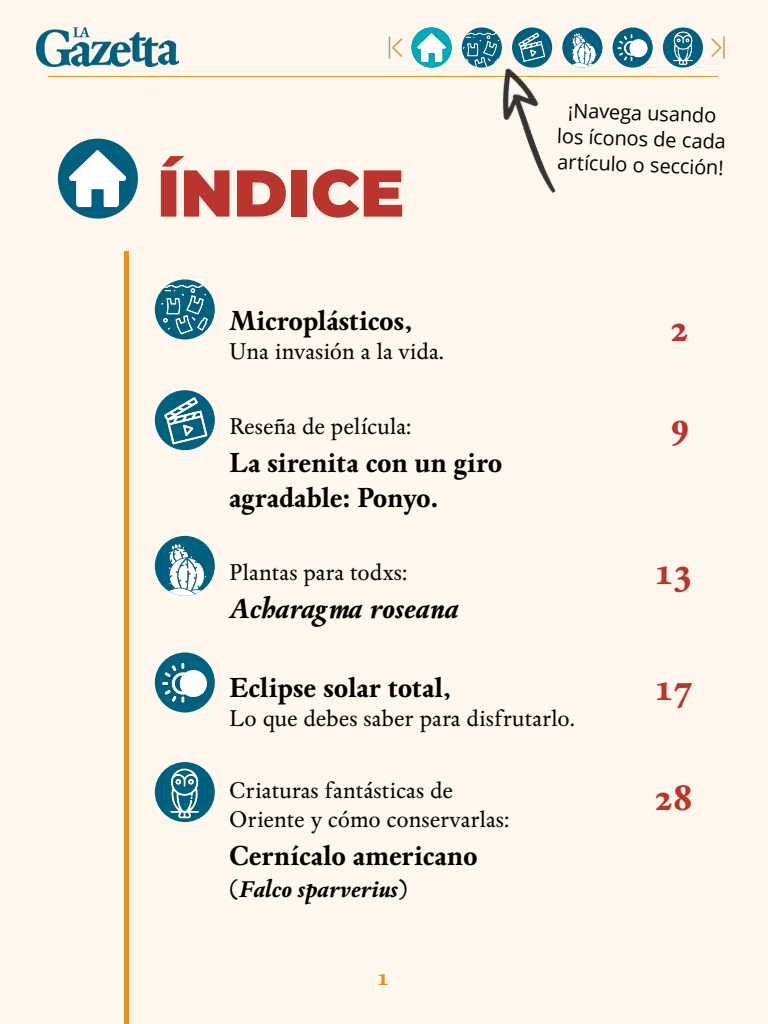
<style>
.page{position:relative;width:768px;height:1024px;background:#fef7ee}
.page>*{position:absolute;margin:0;border:0;box-sizing:border-box;transform-origin:0 0}
.t1{font:900 66px "Montserrat";color:#b9352e}
.t2{font:700 40px "Espinosa Nova Pro";color:#b9352e}
.t3{font:700 29px/34.8px "Espinosa Nova Pro";letter-spacing:-.005em;color:#000}
.t4{font:italic 700 29px "Espinosa Nova Pro";letter-spacing:.02em;color:#000}
.t5{font:700 25px "Espinosa Nova Pro";color:#e49320}
.t6{font:24px/28.8px "Espinosa Nova Pro";letter-spacing:-.005em;color:#000}
.t7{font:italic 700 24px "Espinosa Nova Pro";letter-spacing:.025em;color:#000}
.t8{font:20px/26px "Open Sans";color:#000;text-align:center}
.s1{font-style:normal}
</style>
<div class="page">
<img style="left:37px;top:28px;width:141px;height:39px">
<hr style="left:48px;top:76px;width:670px;height:1px;background:#e49320">
<img style="left:462px;top:28px;width:40px;height:40px">
<div style="left:512px;top:27px;width:40px;height:41px;background:#006080;border-radius:50%"></div>
<img style="left:512px;top:28px;width:37px;height:31px">
<img style="left:562px;top:27px;width:40px;height:41px;border-radius:20px">
<img style="left:613px;top:27px;width:40px;height:41px;border-radius:20px">
<img style="left:663px;top:27px;width:40px;height:41px;border-radius:20px">
<img style="left:711px;top:36px;width:14px;height:23px">
<img style="left:388px;top:36px;width:15px;height:23px">
<img style="left:155px;top:280px;width:60px;height:60px;border-radius:30px">
<img style="left:58px;top:139px;width:80px;height:80px;border-radius:40px">
<img style="left:155px;top:390px;width:60px;height:60px;border-radius:30px">
<img style="left:155px;top:536px;width:60px;height:60px;border-radius:30px">
<img style="left:155px;top:653px;width:60px;height:60px;border-radius:30px">
<img style="left:155px;top:762px;width:60px;height:60px;border-radius:30px">
<div style="left:124px;top:252px;width:5px;height:772px;background:#e49320"></div>
<img style="left:479px;top:59px;width:101px;height:134px">
<img style="left:412px;top:27px;width:40px;height:41px;border-radius:20px">
<h1 class="t1" style="left:157px;top:144px;width:249px">ÍNDICE</h1>
<p class="t3" style="left:229px;top:304px;width:185px">Microplásticos,</p>
<p class="t6" style="left:229px;top:337px;width:216px">Una invasión a la vida.</p>
<p class="t6" style="left:229px;top:413px;width:184px">Reseña de película:</p>
<p class="t3" style="left:229px;top:446px;width:275px">La sirenita con un giro agradable: Ponyo.</p>
<p class="t6" style="left:229px;top:559px;width:180px">Plantas para todxs:</p>
<p class="t4" style="left:229px;top:592px;width:230px">Acharagma roseana</p>
<p class="t8" style="left:558px;top:96px;width:170px;rotate:2deg">¡Navega usando los íconos de cada artículo o sección!</p>
<h2 class="t2" style="left:670px;top:305px;width:20px">2</h2>
<h2 class="t2" style="left:671px;top:403px;width:20px">9</h2>
<h2 class="t2" style="left:655px;top:548px;width:39px">13</h2>
<p class="t3" style="left:229px;top:671px;width:223px">Eclipse solar total,</p>
<p class="t6" style="left:229px;top:704px;width:347px">Lo que debes saber para disfrutarlo.</p>
<p class="t6" style="left:229px;top:777px;width:282px">Criaturas fantásticas de<br>Oriente y cómo conservarlas:</p>
<p class="t3" style="left:229px;top:839px;width:250px">Cernícalo americano</p>
<p class="t7" style="left:229px;top:875px;width:180px"><span class="s1">(</span>Falco sparverius<span class="s1">)</span></p>
<p class="t5" style="left:377px;top:963px;width:13px">1</p>
<h2 class="t2" style="left:655px;top:665px;width:39px">17</h2>
<h2 class="t2" style="left:655px;top:774px;width:39px">28</h2>
</div>
